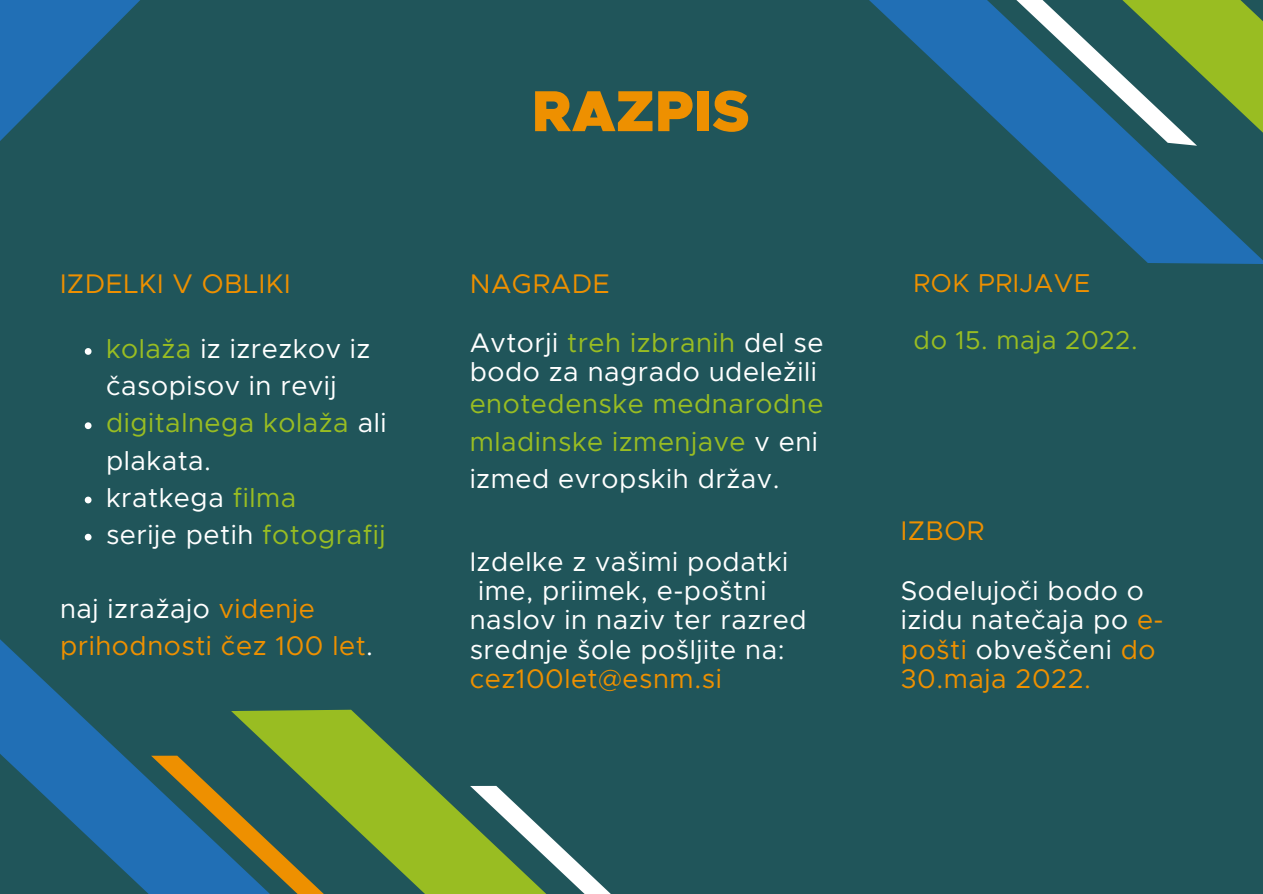
<style>
.page{position:relative;width:1263px;height:894px;background:#fff}
.page>*{position:absolute;margin:0;border:0;box-sizing:border-box;transform-origin:0 0}
.t1{font:900 58.05px "Metropolis";color:#ee9000}
.t2{font:27px/29.2px "Metropolis";letter-spacing:.02em;color:#fff}
.t3{font:27px/37px "Metropolis";letter-spacing:.02em;color:#99bd22}
.t4{font:27px/37px "Metropolis";letter-spacing:.02em;color:#ee9000}
.t5{font:25.95px "Metropolis";letter-spacing:.02em;color:#99bd22}
.t6{font:25.95px "Metropolis";letter-spacing:.02em;color:#ee9000}
.s1{color:#99bd22}
.s2{color:#fff}
.s3{color:#ee9000}
</style>
<div class="page">
<div style="left:0;top:0;width:1263px;height:893px;background:#20555a"></div>
<svg style="left:869px;top:0;width:115px;height:109px"></svg>
<svg style="left:984px;top:0;width:279px;height:264px"></svg>
<svg style="left:0;top:499px;width:385px;height:394px"></svg>
<svg style="left:151px;top:742px;width:319px;height:151px"></svg>
<svg style="left:470px;top:785px;width:140px;height:108px"></svg>
<svg style="left:85px;top:348px;width:7px;height:7px"></svg>
<svg style="left:85px;top:422px;width:7px;height:7px"></svg>
<svg style="left:85px;top:496px;width:7px;height:7px"></svg>
<svg style="left:85px;top:533px;width:7px;height:7px"></svg>
<svg style="left:0;top:0;width:140px;height:141px"></svg>
<p class="t4" style="left:60px;top:266px;width:232px">IZDELKI V OBLIKI</p>
<p class="t2" style="left:106px;top:331px;width:266px;line-height:37px"><span class="s1">kolaža</span> iz izrezkov iz časopisov in revij</p>
<p class="t3" style="left:106px;top:406px;width:282px">digitalnega kolaža <span class="s2">ali plakata.</span></p>
<p class="t2" style="left:106px;top:484px;width:192px">kratkega <span class="s1">filma</span></p>
<p class="t2" style="left:106px;top:521px;width:281px">serije petih <span class="s1">fotografij</span></p>
<p class="t4" style="left:60px;top:591px;width:314px"><span class="s2">naj izražajo</span> videnje prihodnosti čez 100 let<span class="s2">.</span></p>
<p class="t1" style="left:532px;top:85px;width:220px">RAZPIS</p>
<p class="t4" style="left:470px;top:266px;width:142px">NAGRADE</p>
<p class="t2" style="left:470px;top:329px;width:355px">Avtorji <span class="s1">treh izbranih</span> del se bodo za nagrado udeležili</p>
<p class="t3" style="left:470px;top:387px;width:355px">enotedenske mednarodne mladinske izmenjave <span class="s2">v eni izmed evropskih držav.</span></p>
<p class="t2" style="left:470px;top:548px;width:320px">Izdelke z vašimi podatki</p>
<p class="t2" style="left:478px;top:577px;width:290px">ime, priimek, e-poštni</p>
<p class="t2" style="left:470px;top:606px;width:339px">naslov in naziv ter razred</p>
<p class="t2" style="left:470px;top:635px;width:316px">srednje šole pošljite na:</p>
<p class="t4" style="left:470px;top:661px;width:254px">cez100let@esnm.si</p>
<p class="t6" style="left:914px;top:271px;width:178px">ROK PRIJAVE</p>
<p class="t5" style="left:914px;top:328px;width:226px">do 15. maja 2022.</p>
<p class="t4" style="left:901px;top:513px;width:85px">IZBOR</p>
<p class="t2" style="left:901px;top:577px;width:264px">Sodelujoči bodo o izidu natečaja po <span class="s3">e&shy;pošti</span> obveščeni <span class="s3">do<br>30.maja 2022.</span></p>
</div>
